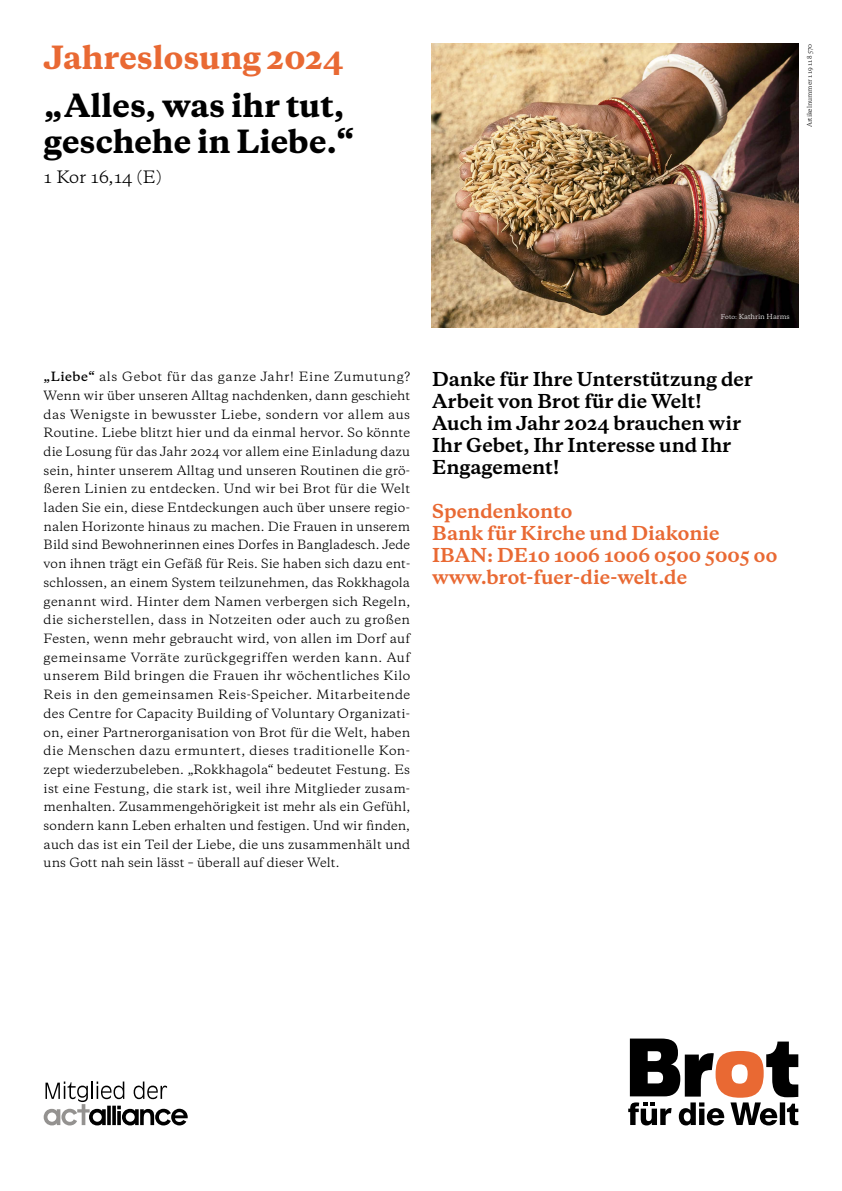
<style>
.page{position:relative;width:842px;height:1191px;background:#fff}
.page>*{position:absolute;margin:0;border:0;box-sizing:border-box;transform-origin:0 0}
.t1{font:800 30px/36px "Galaxie Copernicus";color:#000}
.t2{font:800 30px "Galaxie Copernicus";color:#e96933}
.t3{font:700 18px/22px "Galaxie Copernicus";color:#000}
.t4{font:700 18px/22px "Galaxie Copernicus";color:#e96933}
.t5{font:16px "Galaxie Copernicus";color:#000}
.t6{font:12px/18.7px "Galaxie Copernicus";letter-spacing:.005em;color:#000;text-align:justify}
.t7{font:6.5px "Galaxie Copernicus";color:#fff}
.t8{font:6px "Galaxie Copernicus";letter-spacing:.005em;color:#000}
.s1{font-size:6px}
.s2{font-weight:600}
</style>
<div class="page">
<img style="left:432px;top:44px;width:366px;height:283px">
<svg style="left:628px;top:1038px;width:170px;height:87px"></svg>
<svg style="left:44px;top:1081px;width:144px;height:44px"></svg>
<h1 class="t2" style="left:44px;top:38px;width:301px">Jahreslosung 2024</h1>
<h1 class="t1" style="left:44px;top:87px;width:313px">„Alles, was ihr tut, geschehe in Liebe.“</h1>
<h3 class="t5" style="left:44px;top:166px;width:120px">1 Kor 16,14 (E)</h3>
<p class="t8" style="left:806px;top:127px;width:85px;rotate:-90deg">Artikelnummer 119 118 570</p>
<p class="t7" style="left:721px;top:312px;width:70px"><span class="s1">Foto:</span> Kathrin Harms</p>
<p class="t6" style="left:44px;top:367px;width:368px"><span class="s2">„Liebe“</span> als Gebot für das ganze Jahr! Eine Zumutung?<br>Wenn wir über unseren Alltag nachdenken, dann geschieht das Wenigste in bewusster Liebe, sondern vor allem aus Routine. Liebe blitzt hier und da einmal hervor. So könnte die Losung für das Jahr 2024 vor allem eine Einladung dazu sein, hinter unserem Alltag und unseren Routinen die grö&shy;ßeren Linien zu entdecken. Und wir bei Brot für die Welt laden Sie ein, diese Entdeckungen auch über unsere regio&shy;nalen Horizonte hinaus zu machen. Die Frauen in unserem Bild sind Bewohnerinnen eines Dorfes in Bangladesch. Jede von ihnen trägt ein Gefäß für Reis. Sie haben sich dazu ent&shy;schlossen, an einem System teilzunehmen, das Rokkhagola genannt wird. Hinter dem Namen verbergen sich Regeln, die sicherstellen, dass in Notzeiten oder auch zu großen Festen, wenn mehr gebraucht wird, von allen im Dorf auf gemeinsame Vorräte zurückgegriffen werden kann. Auf unserem Bild bringen die Frauen ihr wöchentliches Kilo Reis in den gemeinsamen Reis-Speicher. Mitarbeitende des Centre for Capacity Building of Voluntary Organizati&shy;on, einer Partnerorganisation von Brot für die Welt, haben die Menschen dazu ermuntert, dieses traditionelle Kon&shy;zept wiederzubeleben. „Rokkhagola“ bedeutet Festung. Es ist eine Festung, die stark ist, weil ihre Mitglieder zusam&shy;menhalten. Zusammengehörigkeit ist mehr als ein Gefühl, sondern kann Leben erhalten und festigen. Und wir finden, auch das ist ein Teil der Liebe, die uns zusammenhält und uns Gott nah sein lässt – überall auf dieser Welt.</p>
<h2 class="t3" style="left:432px;top:368px;width:322px">Danke für Ihre Unterstützung der<br>Arbeit von Brot für die Welt!<br>Auch im Jahr 2024 brauchen wir<br>Ihr Gebet, Ihr Interesse und Ihr<br>Engagement!</h2>
<h2 class="t4" style="left:432px;top:500px;width:347px">Spendenkonto<br>Bank für Kirche und Diakonie<br>IBAN: DE10 1006 1006 0500 5005 oo www.brot-fuer-die-welt.de</h2>
</div>
